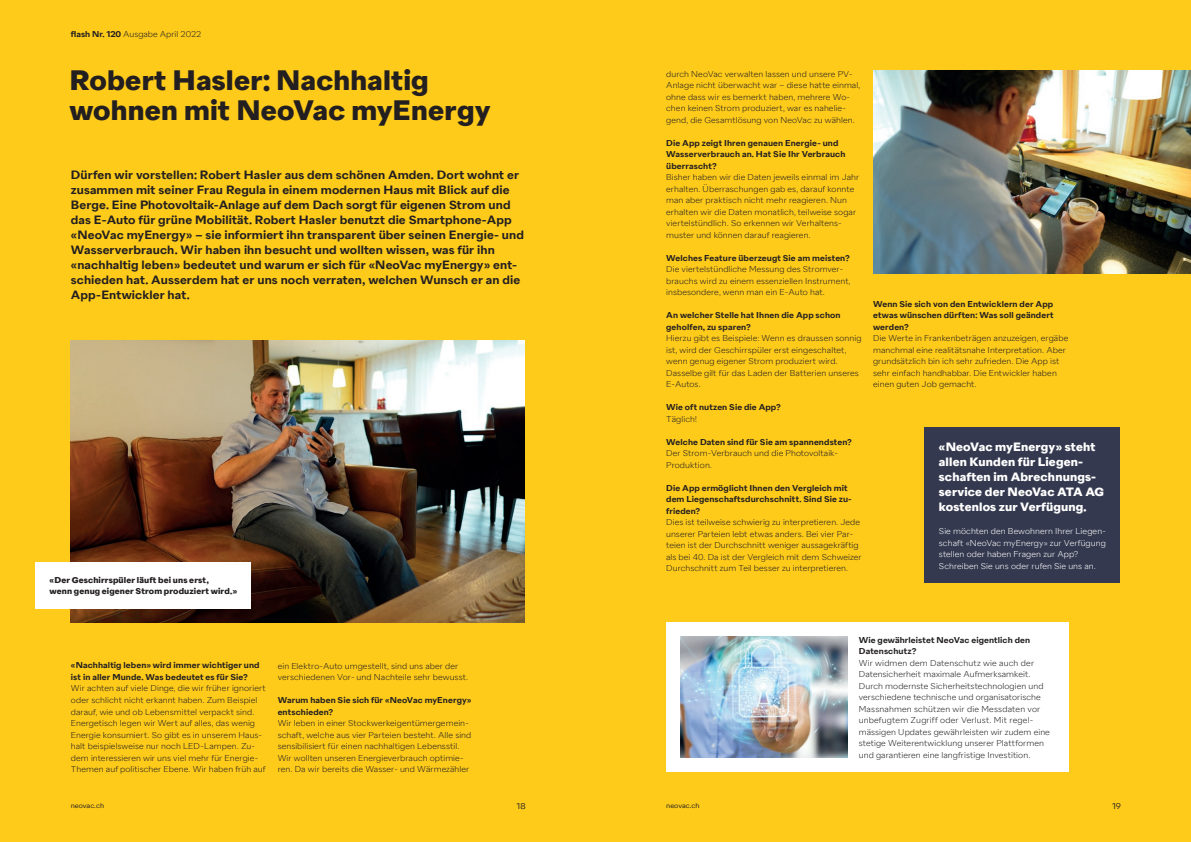
<style>
.page{position:relative;width:1191px;height:842px;background:#fecb1b}
.page>*{position:absolute;margin:0;border:0;box-sizing:border-box;transform-origin:0 0}
.t1{font:700 28px/30px "Neo Vac Sans";letter-spacing:.01em;color:#231f20}
.t2{font:600 12px/15px "Neo Vac Sans";letter-spacing:.01em;color:#231f20}
.t3{font:700 12px/15px "Neo Vac Sans";letter-spacing:.01em;color:#fff}
.t4{font:300 8.5px/11.5px "Neo Vac Sans";letter-spacing:.01em;color:#231f20}
.t5{font:600 8.5px/11.5px "Neo Vac Sans";letter-spacing:.01em;color:#231f20}
.t6{font:300 8.5px/11.5px "Neo Vac Sans";letter-spacing:.01em;color:#fff}
.t7{font:700 8.5px/11.5px "Neo Vac Sans";letter-spacing:.015em;color:#231f20}
.t8{font:8.5px "Neo Vac Sans";color:#231f20}
.t9{font:7px "Neo Vac Sans";color:#231f20}
.s1{font-weight:600}
</style>
<div class="page">
<img style="left:71px;top:340px;width:453px;height:283px">
<img style="left:873px;top:71px;width:318px;height:202px">
<div style="left:666px;top:623px;width:402px;height:149px;background:#fff"></div>
<img style="left:680px;top:637px;width:167px;height:121px">
<div style="left:924px;top:428px;width:196px;height:155px;background:#35394f"></div>
<div style="left:35px;top:562px;width:216px;height:47px;background:#fff"></div>
<p class="t4" style="left:71px;top:28px;width:132px"><span class="s1">flash Nr. 120</span> Ausgabe April 2022</p>
<h1 class="t1" style="left:69px;top:67px;width:422px">Robert Hasler: Nachhaltig wohnen mit NeoVac myEnergy</h1>
<p class="t2" style="left:71px;top:168px;width:455px">Dürfen wir vorstellen: Robert Hasler aus dem schönen Amden. Dort wohnt er zusammen mit seiner Frau Regula in einem modernen Haus mit Blick auf die Berge. Eine Photovoltaik-Anlage auf dem Dach sorgt für eigenen Strom und das E-Auto für grüne Mobilität. Robert Hasler benutzt die Smartphone-App «NeoVac myEnergy» – sie informiert ihn transparent über seinen Energie- und Wasserverbrauch. Wir haben ihn besucht und wollten wissen, was für ihn «nachhaltig leben» bedeutet und warum er sich für «NeoVac myEnergy» ent&shy;schieden hat. Ausserdem hat er uns noch verraten, welchen Wunsch er an die App-Entwickler hat.</p>
<p class="t7" style="left:50px;top:575px;width:189px">«Der Geschirrspüler läuft bei uns erst,<br>wenn genug eigener Strom produziert wird.»</p>
<p class="t5" style="left:71px;top:660px;width:190px">«Nachhaltig leben» wird immer wichtiger und ist in aller Munde. Was bedeutet es für Sie?</p>
<p class="t4" style="left:71px;top:683px;width:196px">Wir achten auf viele Dinge, die wir früher ignoriert oder schlicht nicht erkannt haben. Zum Beispiel darauf, wie und ob Lebensmittel verpackt sind.<br>Energetisch legen wir Wert auf alles, das wenig Energie konsumiert. So gibt es in unserem Haus&shy;halt beispielsweise nur noch LED-Lampen. Zu&shy;dem interessieren wir uns viel mehr für Energie-Themen auf politischer Ebene. Wir haben früh auf</p>
<p class="t4" style="left:278px;top:660px;width:192px">ein Elektro-Auto umgestellt, sind uns aber der verschiedenen Vor- und Nachteile sehr bewusst.</p>
<p class="t5" style="left:278px;top:694px;width:195px">Warum haben Sie sich für «NeoVac myEnergy» entschieden?</p>
<p class="t4" style="left:278px;top:717px;width:195px">Wir leben in einer Stockwerkeigentümergemein&shy;schaft, welche aus vier Parteien besteht. Alle sind sensibilisiert für einen nachhaltigen Lebensstil.<br>Wir wollten unseren Energieverbrauch optimie&shy;ren. Da wir bereits die Wasser- und Wärmezähler</p>
<p class="t4" style="left:666px;top:68px;width:195px">durch NeoVac verwalten lassen und unsere PV-Anlage nicht überwacht war – diese hatte einmal, ohne dass wir es bemerkt haben, mehrere Wo&shy;chen keinen Strom produziert, war es nahelie&shy;gend, die Gesamtlösung von NeoVac zu wählen.</p>
<p class="t5" style="left:666px;top:137px;width:181px">Die App zeigt Ihren genauen Energie- und<br>Wasserverbrauch an. Hat Sie Ihr Verbrauch überrascht?</p>
<p class="t4" style="left:666px;top:172px;width:194px">Bisher haben wir die Daten jeweils einmal im Jahr erhalten. Überraschungen gab es, darauf konnte man aber praktisch nicht mehr reagieren. Nun erhalten wir die Daten monatlich, teilweise sogar viertelstündlich. So erkennen wir Verhaltens&shy;muster und können darauf reagieren.</p>
<p class="t5" style="left:666px;top:252px;width:185px">Welches Feature überzeugt Sie am meisten?</p>
<p class="t4" style="left:666px;top:264px;width:186px">Die viertelstündliche Messung des Stromver&shy;brauchs wird zu einem essenziellen Instrument, insbesondere, wenn man ein E-Auto hat.</p>
<p class="t5" style="left:666px;top:310px;width:176px">An welcher Stelle hat Ihnen die App schon geholfen, zu sparen?</p>
<p class="t4" style="left:666px;top:333px;width:197px">Hierzu gibt es Beispiele: Wenn es draussen sonnig ist, wird der Geschirrspüler erst eingeschaltet, wenn genug eigener Strom produziert wird.<br>Dasselbe gilt für das Laden der Batterien unseres E-Autos.</p>
<p class="t5" style="left:666px;top:402px;width:116px">Wie oft nutzen Sie die App?</p>
<p class="t4" style="left:666px;top:413px;width:33px">Täglich!</p>
<p class="t5" style="left:666px;top:436px;width:187px">Welche Daten sind für Sie am spannendsten?</p>
<p class="t4" style="left:666px;top:448px;width:173px">Der Strom-Verbrauch und die Photovoltaik-<br>Produktion.</p>
<p class="t5" style="left:666px;top:482px;width:187px">Die App ermöglicht Ihnen den Vergleich mit dem Liegenschaftsdurchschnitt. Sind Sie zu&shy;frieden?</p>
<p class="t4" style="left:666px;top:517px;width:197px">Dies ist teilweise schwierig zu interpretieren. Jede unserer Parteien lebt etwas anders. Bei vier Par&shy;teien ist der Durchschnitt weniger aussagekräftig als bei 40. Da ist der Vergleich mit dem Schweizer Durchschnitt zum Teil besser zu interpretieren.</p>
<p class="t5" style="left:873px;top:298px;width:182px;text-align:justify">Wenn Sie sich von den Entwicklern der App etwas wünschen dürften: Was soll geändert werden?</p>
<p class="t4" style="left:873px;top:333px;width:197px">Die Werte in Frankenbeträgen anzuzeigen, ergäbe manchmal eine realitätsnahe Interpretation. Aber grundsätzlich bin ich sehr zufrieden. Die App ist sehr einfach handhabbar. Die Entwickler haben einen guten Job gemacht.</p>
<h2 class="t3" style="left:939px;top:440px;width:167px">«NeoVac myEnergy» steht allen Kunden für Liegen&shy;schaften im Abrechnungs&shy;service der NeoVac ATA AG kostenlos zur Verfügung.</h2>
<p class="t6" style="left:939px;top:525px;width:168px">Sie möchten den Bewohnern Ihrer Liegen&shy;schaft «NeoVac myEnergy» zur Verfügung stellen oder haben Fragen zur App?<br>Schreiben Sie uns oder rufen Sie uns an.</p>
<p class="t5" style="left:858px;top:634px;width:173px">Wie gewährleistet NeoVac eigentlich den<br>Datenschutz?</p>
<p class="t4" style="left:858px;top:657px;width:193px">Wir widmen dem Datenschutz wie auch der Datensicherheit maximale Aufmerksamkeit.<br>Durch modernste Sicherheitstechnologien und verschiedene technische und organisatorische Massnahmen schützen wir die Messdaten vor unbefugtem Zugriff oder Verlust. Mit regel&shy;mässigen Updates gewährleisten wir zudem eine stetige Weiterentwicklung unserer Plattformen und garantieren eine langfristige Investition.</p>
<p class="t9" style="left:71px;top:801px;width:35px">neovac.ch</p>
<p class="t8" style="left:516px;top:801px;width:10px">18</p>
<p class="t9" style="left:666px;top:801px;width:35px">neovac.ch</p>
<p class="t8" style="left:1112px;top:801px;width:10px">19</p>
</div>
